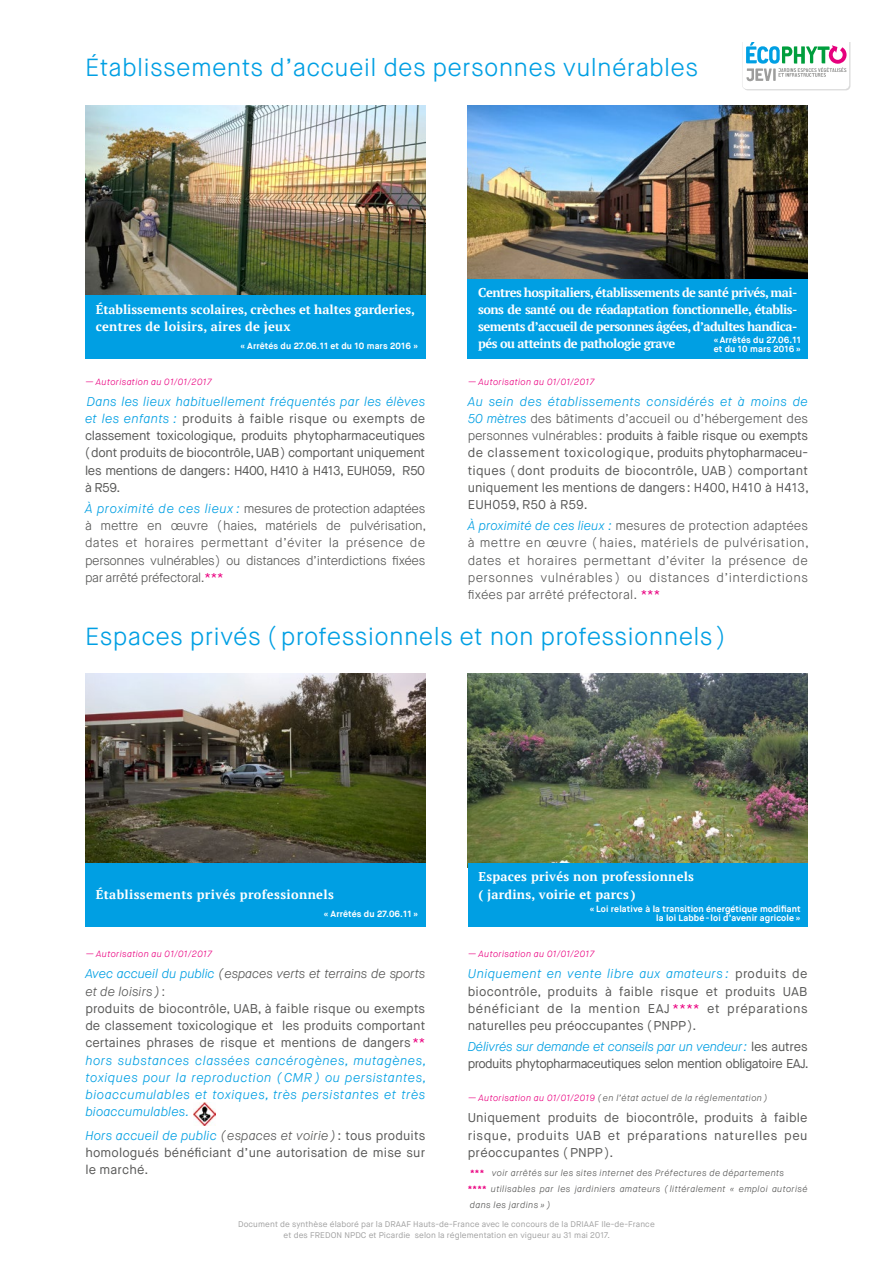
<style>
.page{position:relative;width:893px;height:1263px;background:#fff}
.page>*{position:absolute;margin:0;border:0;box-sizing:border-box;transform-origin:0 0}
.t1{font:300 24.75px "Maison Neue";letter-spacing:.01em;color:#009fe3}
.t2{font:12.75px/17.2px "Maison Neue";color:#575756;text-align:justify}
.t3{font:300 12.75px/17.2px "Maison Neue";letter-spacing:-.02em;color:#575756;text-align:justify}
.t4{font:italic 300 12.75px/17.2px "Maison Neue";letter-spacing:.04em;color:#009fe3}
.t5{font:700 12.75px/17.2px "PT Serif";letter-spacing:.02em;color:#fff}
.t6{font:12.75px/17.2px "Maison Neue";letter-spacing:-.045em;color:#575756}
.t7{font:700 12.75px/17.2px "PT Serif";color:#fff}
.t8{font:italic 300 9px/15.8px "Maison Neue";letter-spacing:.04em;color:#575756}
.t9{font:700 9px/9px "Maison Neue";letter-spacing:.01em;color:#fff;text-align:right}
.t10{font:italic 300 9px "Maison Neue";letter-spacing:.04em;color:#ea0080}
.t11{font:8.25px/10.5px "Maison Neue";letter-spacing:.01em;color:#a1a1a1;text-align:center}
.s1{font-weight:300;font-style:italic;color:#009fe3}
.s2{font-style:italic;color:#009fe3}
.s3{font-weight:400;color:#ea0080}
.s4{font-weight:300}
.s5{color:#575756}
.s6{font-style:normal;color:#575756}
.s7{font-weight:400;font-style:normal;color:#575756}
.s8{font-weight:400;font-style:normal;color:#ea0080}
.s9{font-weight:300;font-style:italic}
.s10{color:#ea0080}
.s11{font-weight:700;font-style:normal;color:#ea0080}
</style>
<div class="page">
<img style="left:468px;top:674px;width:340px;height:189px">
<img style="left:85px;top:674px;width:340px;height:189px">
<div style="left:85px;top:863px;width:340px;height:63px;background:#009fe3"></div>
<div style="left:468px;top:863px;width:340px;height:63px;background:#009fe3"></div>
<img style="left:468px;top:106px;width:340px;height:173px">
<div style="left:468px;top:279px;width:340px;height:80px;background:#009fe3"></div>
<img style="left:85px;top:106px;width:340px;height:190px">
<div style="left:85px;top:296px;width:340px;height:63px;background:#009fe3"></div>
<svg style="left:742px;top:42px;width:108px;height:48px"></svg>
<img style="left:193px;top:1103px;width:23px;height:22px">
<h1 class="t1" style="left:85px;top:52px;width:615px">Établissements d’accueil des personnes vulnérables</h1>
<p class="t5" style="left:478px;top:283px;width:321px;text-align:justify">Centres hospitaliers, établissements de santé privés, mai&shy;sons de santé ou de réadaptation fonctionnelle, établis&shy;sements d’accueil de personnes âgées, d’adultes handica&shy;pés ou atteints de pathologie grave</p>
<p class="t7" style="left:96px;top:300px;width:321px">Établissements scolaires, crèches et haltes garderies, centres de loisirs, aires de jeux</p>
<p class="t9" style="left:240px;top:342px;width:180px">« Arrêtés du 27.06.11 et du 10 mars 2016 »</p>
<p class="t9" style="left:713px;top:336px;width:89px;text-align:left">«Arrêtés du 27.06.11 et du 10 mars 2016»</p>
<p class="t10" style="left:85px;top:376px;width:128px">— Autorisation au 01/01/2017</p>
<p class="t2" style="left:85px;top:393px;width:342px"><span class="s1">Dans les lieux habituellement fréquentés par les élèves et les enfants :</span> produits à faible risque ou exempts de classement toxicologique, produits phytopharmaceutiques (dont produits de biocontrôle, UAB) comportant uniquement les mentions de dangers: H400, H410 à H413, EUH059, R50 à R59.</p>
<p class="t3" style="left:85px;top:500px;width:343px"><span class="s2">À proximité de ces lieux :</span> mesures de protection adaptées à mettre en œuvre (haies, matériels de pulvérisation, dates et horaires permettant d’éviter la présence de personnes vulnérables) ou distances d’interdictions fixées par arrêté préfectoral.<span class="s3">***</span></p>
<p class="t10" style="left:468px;top:376px;width:128px">— Autorisation au 01/01/2017</p>
<p class="t2" style="left:468px;top:393px;width:343px"><span class="s1">Au sein des établissements considérés et à moins de 50 mètres</span> <span class="s4">des bâtiments d’accueil ou d’hébergement des personnes vulnérables:</span> produits à faible risque ou exempts de classement toxicologique, produits phytopharmaceu&shy;tiques ( dont produits de biocontrôle, UAB) comportant uniquement les mentions de dangers: H400, H410 à H413, EUH059, R50 à R59.</p>
<p class="t3" style="left:468px;top:517px;width:343px"><span class="s2">À proximité de ces lieux :</span> mesures de protection adaptées à mettre en œuvre ( haies, matériels de pulvérisation, dates et horaires permettant d’éviter la présence de personnes vulnérables ) ou distances d’interdictions fixées par arrêté préfectoral. <span class="s3">***</span></p>
<h1 class="t1" style="left:85px;top:621px;width:642px">Espaces privés (professionnels et non professionnels )</h1>
<p class="t5" style="left:478px;top:868px;width:217px">Espaces privés non professionnels ( jardins, voirie et parcs )</p>
<p class="t5" style="left:96px;top:885px;width:240px">Établissements privés professionnels</p>
<p class="t9" style="left:323px;top:909px;width:96px">« Arrêtés du 27.06.11»</p>
<p class="t9" style="left:590px;top:905px;width:213px">«Loi relative à la transition énergétique modifiant la loi Labbé - loi d’avenir agricole»</p>
<p class="t10" style="left:85px;top:948px;width:128px">— Autorisation au 01/01/2017</p>
<p class="t4" style="left:85px;top:965px;width:342px">Avec accueil du public <span class="s5">(espaces verts et terrains de sports et de loisirs )</span> <span class="s6">:<br></span><span class="s7">produits de biocontrôle, UAB, à faible risque ou exempts de classement toxicologique et les produits comportant certaines phrases de risque et mentions de dangers</span> <span class="s8">** </span>hors substances classées cancérogènes, mutagènes, toxiques pour la reproduction ( CMR ) ou persistantes, bioaccumulables et toxiques, très persistantes et très bioaccumulables.</p>
<p class="t2" style="left:85px;top:1126px;width:341px"><span class="s1">Hors accueil de public</span> <span class="s9">(espaces et voirie )</span> : tous produits homologués bénéficiant d’une autorisation de mise sur le marché.</p>
<p class="t10" style="left:468px;top:948px;width:128px">— Autorisation au 01/01/2017</p>
<p class="t2" style="left:468px;top:965px;width:341px"><span class="s1">Uniquement en vente libre aux amateurs :</span> produits de biocontrôle, produits à faible risque et produits UAB bénéficiant de la mention EAJ <span class="s10">****</span> et préparations naturelles peu préoccupantes (PNPP).</p>
<p class="t6" style="left:468px;top:1038px;width:342px"><span class="s1">Délivrés sur demande et conseils par un vendeur:</span> les autres produits phytopharmaceutiques selon mention obligatoire EAJ.</p>
<p class="t8" style="left:468px;top:1090px;width:301px"><span class="s10">— Autorisation au 01/01/2019</span> ( en l’état actuel de la réglementation )</p>
<p class="t2" style="left:468px;top:1109px;width:341px">Uniquement produits de biocontrôle, produits à faible risque, produits UAB et préparations naturelles peu préoccupantes (PNPP).</p>
<p class="t8" style="left:468px;top:1165px;width:341px"><span class="s11">***</span> voir arrêtés sur les sites internet des Préfectures de départements<br><span class="s11">****</span> utilisables par les jardiniers amateurs ( littéralement « emploi autorisé dans les jardins » )</p>
<p class="t11" style="left:238px;top:1219px;width:418px">Document de synthèse élaboré par la DRAAF Hauts-de-France avec le concours de la DRIAAF Ile-de-France et des FREDON NPDC et Picardie selon la réglementation en vigueur au 31 mai 2017.</p>
</div>
